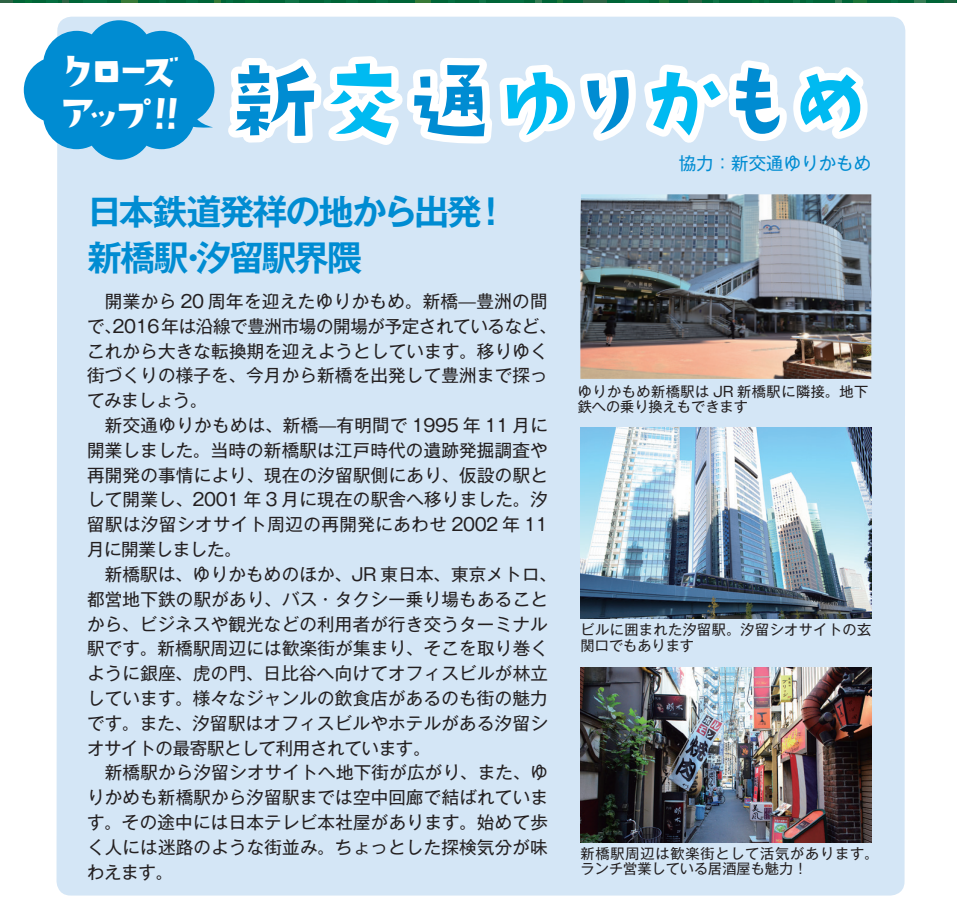
<style>
.page{position:relative;width:957px;height:917px;background:#fff}
.page>*{position:absolute;margin:0;border:0;box-sizing:border-box;transform-origin:0 0}
.t1{font:93.5px "DS kirigirisu";letter-spacing:-.21em;color:#008cd2}
.t2{font:45.25px/42px "DS kirigirisu";letter-spacing:-.36em;color:#fff}
.t3{font:700 35px/46px "Gothic MB101 Pro De";letter-spacing:-.06em;color:#008cd2}
.t4{font:17.5px/24.8px "Gothic MB101 Pro";letter-spacing:.015em;color:#231f20}
.t5{font:17.5px "Gothic MB101 Pro";color:#008cd2}
.t6{font:14.25px/16px "Gothic MB101 Pro";letter-spacing:.03em;color:#231f20}
.t7{font:14.25px/16px "Gothic MB101 Pro";letter-spacing:.055em;color:#231f20}
.s1{color:#00baf1}
</style>
<div class="page">
<div style="left:56px;top:17px;width:849px;height:878px;background:#d4e6f6"></div>
<svg style="left:24px;top:20px;width:854px;height:142px"></svg>
<img style="left:580px;top:427px;width:291px;height:191px">
<img style="left:580px;top:667px;width:291px;height:175px">
<img style="left:580px;top:194px;width:291px;height:185px">
<hr style="left:0;top:0;width:957px;height:2px;background:#006436">
<hr style="left:83px;top:0;width:23px;height:2px;background:#046e40">
<hr style="left:500px;top:0;width:23px;height:2px;background:#046e40">
<hr style="left:625px;top:0;width:23px;height:2px;background:#046e40">
<svg style="left:713px;top:0;width:6px;height:2px"></svg>
<svg style="left:535px;top:0;width:7px;height:2px"></svg>
<svg style="left:835px;top:0;width:6px;height:2px"></svg>
<svg style="left:793px;top:0;width:6px;height:2px"></svg>
<svg style="left:479px;top:0;width:7px;height:2px"></svg>
<svg style="left:286px;top:0;width:13px;height:2px"></svg>
<svg style="left:914px;top:0;width:11px;height:2px"></svg>
<svg style="left:63px;top:0;width:6px;height:2px"></svg>
<svg style="left:0;top:0;width:12px;height:2px"></svg>
<svg style="left:121px;top:0;width:16px;height:2px"></svg>
<svg style="left:659px;top:0;width:9px;height:2px"></svg>
<svg style="left:557px;top:0;width:6px;height:2px"></svg>
<svg style="left:752px;top:0;width:7px;height:2px"></svg>
<svg style="left:214px;top:0;width:6px;height:2px"></svg>
<svg style="left:25px;top:0;width:7px;height:2px"></svg>
<svg style="left:688px;top:0;width:13px;height:2px"></svg>
<svg style="left:944px;top:0;width:11px;height:2px"></svg>
<svg style="left:853px;top:0;width:13px;height:2px"></svg>
<svg style="left:415px;top:0;width:15px;height:2px"></svg>
<hr style="left:583px;top:0;width:24px;height:2px;background:#2f6344">
<svg style="left:245px;top:0;width:13px;height:2px"></svg>
<h2 class="t2" style="left:54px;top:51px;width:142px">クローズアップ！！</h2>
<h1 class="t1" style="left:226px;top:48px;width:653px">新<span class="s1">交</span>通<span class="s1">ゆ</span>り<span class="s1">か</span>も<span class="s1">め</span></h1>
<p class="t5" style="left:678px;top:148px;width:194px">協力：新交通ゆりかもめ</p>
<h3 class="t3" style="left:87px;top:184px;width:423px">日本鉄道発祥の地から出発！新橋駅・汐留駅界隈</h3>
<p class="t4" style="left:87px;top:286px;width:471px">　開業から 20 周年を迎えたゆりかもめ。新橋̶豊洲の間で、2016年は沿線で豊洲市場の開場が予定されているなど、これから大きな転換期を迎えようとしています。移りゆく街づくりの様子を、今月から新橋を出発して豊洲まで探ってみましょう。<br>　新交通ゆりかもめは、新橋̶有明間で 1995 年 11 月に開業しました。当時の新橋駅は江戸時代の遺跡発掘調査や再開発の事情により、現在の汐留駅側にあり、仮設の駅として開業し、2001 年 3 月に現在の駅舎へ移りました。汐留駅は汐留シオサイト周辺の再開発にあわせ 2002 年 11月に開業しました。<br>　新橋駅は、ゆりかもめのほか、JR 東日本、東京メトロ、都営地下鉄の駅があり、バス・タクシー乗り場もあることから、ビジネスや観光などの利用者が行き交うターミナル駅です。新橋駅周辺には歓楽街が集まり、そこを取り巻くように銀座、虎の門、日比谷へ向けてオフィスビルが林立しています。様々なジャンルの飲食店があるのも街の魅力です。また、汐留駅はオフィスビルやホテルがある汐留シオサイトの最寄駅として利用されています。<br>　新橋駅から汐留シオサイトへ地下街が広がり、また、ゆりかめも新橋駅から汐留駅までは空中回廊で結ばれています。その途中には日本テレビ本社屋があります。始めて歩く人には迷路のような街並み。ちょっとした探検気分が味わえます。</p>
<p class="t6" style="left:577px;top:381px;width:292px">ゆりかもめ新橋駅は JR 新橋駅に隣接。地下鉄への乗り換えもできます</p>
<p class="t6" style="left:580px;top:620px;width:292px">ビルに囲まれた汐留駅。汐留シオサイトの玄関口でもあります</p>
<p class="t7" style="left:580px;top:842px;width:299px">新橋駅周辺は歓楽街として活気があります。ランチ営業している居酒屋も魅力！</p>
</div>
